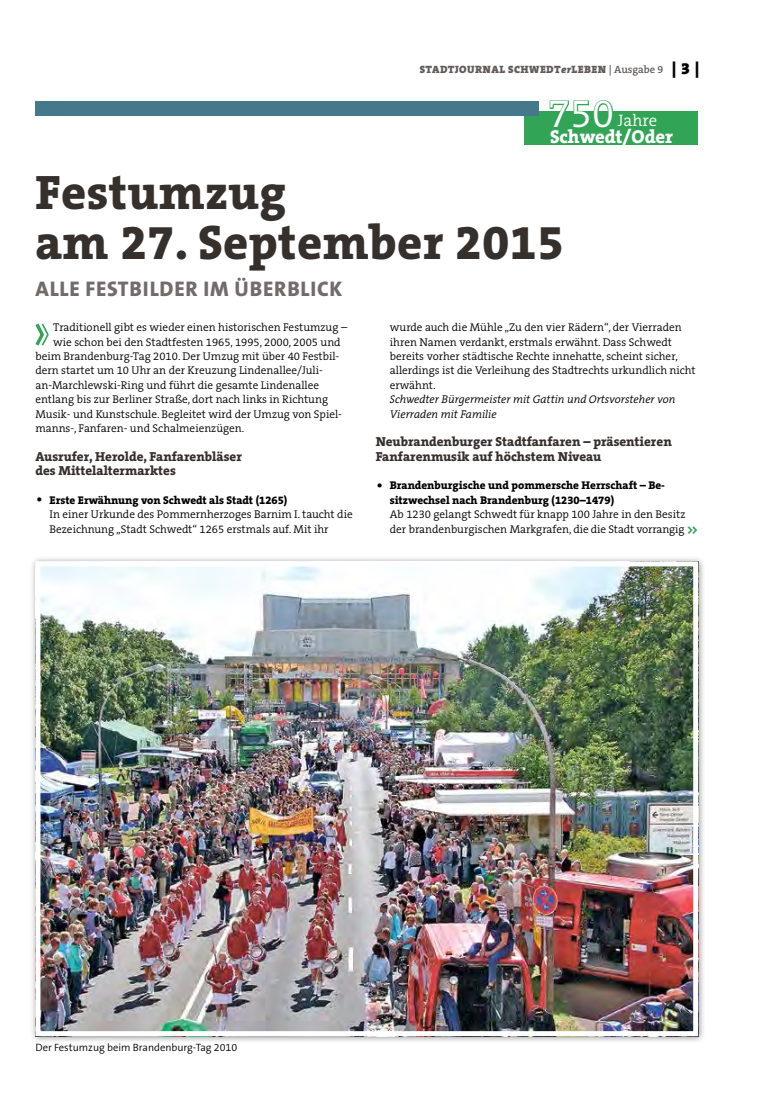
<style>
.page{position:relative;width:762px;height:1117px;background:#fff}
.page>*{position:absolute;margin:0;border:0;box-sizing:border-box;transform-origin:0 0}
.t1{font:800 48.75px/50px "The Serif B W8";letter-spacing:.01em;color:#36302d}
.t2{font:300 40px "The Serif B W4";color:#fff}
.t3{font:800 21.25px "The Sans B W8";letter-spacing:.035em;color:#716c69}
.t4{font:800 18.75px "The Serif B W8";color:#fff}
.t5{font:300 16.75px "The Serif B W4";color:#fff}
.t6{font:800 13.12px/14.4px "The Serif B W8";color:#36302d}
.t7{font:800 13px "The Serif B W8";color:#32a456;scale:.87 1}
.t8{font:300 11.25px/14.4px "The Serif B W4";color:#000}
.t9{font:800 11.25px/14.4px "The Serif B W8";color:#000}
.t10{font:italic 300 11.25px/14.4px "The Serif B W4";color:#000}
.t11{font:900 10.62px "The Serif B W9";letter-spacing:.045em;color:#615c58}
.t12{font:300 10.62px "The Sans B W4";color:#000}
.s1{font-style:italic}
.s2{font-family:"The Serif B W6";font-weight:600}
.s3{font-size:16.25px;color:#000}
.s4{font-family:"The Serif B W4";font-weight:300;font-size:18.75px}
</style>
<div class="page">
<div style="left:524px;top:111px;width:174px;height:33px;background:#32a456"></div>
<div style="left:35px;top:101px;width:504px;height:14px;background:#45788a"></div>
<svg style="left:549px;top:100px;width:64px;height:11px"></svg>
<div style="left:30px;top:555px;width:676px;height:488px;background:#000;opacity:.45"></div>
<img style="left:41px;top:567px;width:651px;height:462px">
<div style="left:35px;top:561px;width:663px;height:474px;border:5px solid #fff"></div>
<svg style="left:35px;top:323px;width:14px;height:23px"></svg>
<p class="t11" style="left:420px;top:63px;width:281px">STADTJOURNAL SCHWEDT<span class="s1">er</span>LEBEN <span class="s2">| Ausgabe 9</span> <span class="s3">| 3 |</span></p>
<h2 class="t2" style="left:548px;top:88px;width:68px">750</h2>
<h3 class="t5" style="left:618px;top:110px;width:41px">Jahre</h3>
<h3 class="t4" style="left:550px;top:124px;width:125px">Schwedt/Oder</h3>
<h1 class="t1" style="left:35px;top:167px;width:530px">Festumzug<br>am 27. September 2015</h1>
<h3 class="t3" style="left:36px;top:275px;width:308px">ALLE FESTBILDER IM ÜBERBLICK</h3>
<p class="t8" style="left:53px;top:320px;width:295px">Traditionell gibt es wieder einen historischen Festumzug –</p>
<p class="t8" style="left:53px;top:334px;width:289px">wie schon bei den Stadtfesten 1965, 1995, 2000, 2005 und</p>
<p class="t8" style="left:35px;top:349px;width:305px">beim Brandenburg-Tag 2010. Der Umzug mit über 40 Festbil-</p>
<p class="t8" style="left:35px;top:363px;width:289px">dern startet um 10 Uhr an der Kreuzung Lindenallee/Juli-</p>
<p class="t8" style="left:35px;top:378px;width:285px">an-Marchlewski-Ring und führt die gesamte Lindenallee</p>
<p class="t8" style="left:35px;top:392px;width:294px">entlang bis zur Berliner Straße, dort nach links in Richtung</p>
<p class="t8" style="left:35px;top:406px;width:308px">Musik- und Kunstschule. Begleitet wird der Umzug von Spiel-</p>
<p class="t8" style="left:35px;top:421px;width:210px">manns-, Fanfaren- und Schalmeienzügen.</p>
<p class="t6" style="left:35px;top:449px;width:208px">Ausrufer, Herolde, Fanfarenbläser des Mittelaltermarktes</p>
<p class="t9" style="left:35px;top:492px;width:253px"><span class="s4">•</span> Erste Erwähnung von Schwedt als Stadt (1265)</p>
<p class="t8" style="left:50px;top:507px;width:305px">In einer Urkunde des Pommernherzoges Barnim I. taucht die<br>Bezeichnung „Stadt Schwedt“ 1265 erstmals auf. Mit ihr</p>
<p class="t8" style="left:390px;top:320px;width:307px">wurde auch die Mühle „Zu den vier Rädern“, der Vierraden ihren Namen verdankt, erstmals erwähnt. Dass Schwedt bereits vorher städtische Rechte innehatte, scheint sicher, allerdings ist die Verleihung des Stadtrechts urkundlich nicht erwähnt.</p>
<p class="t10" style="left:390px;top:392px;width:287px">Schwedter Bürgermeister mit Gattin und Ortsvorsteher von<br>Vierraden mit Familie</p>
<p class="t6" style="left:376px;top:434px;width:298px">Neubrandenburger Stadtfanfaren – präsentieren<br>Fanfarenmusik auf höchstem Niveau</p>
<p class="t9" style="left:390px;top:478px;width:277px;text-indent:-14px"><span class="s4">•</span> Brandenburgische und pommersche Herrschaft – Be&shy;sitzwechsel nach Brandenburg (1230–1479)</p>
<p class="t8" style="left:390px;top:507px;width:297px">Ab 1230 gelangt Schwedt für knapp 100 Jahre in den Besitz der brandenburgischen Markgrafen, die die Stadt vorrangig</p>
<p class="t7" style="left:687px;top:520px;width:14px">&gt;&gt;</p>
<p class="t12" style="left:35px;top:1039px;width:203px">Der Festumzug beim Brandenburg-Tag 2010</p>
</div>
